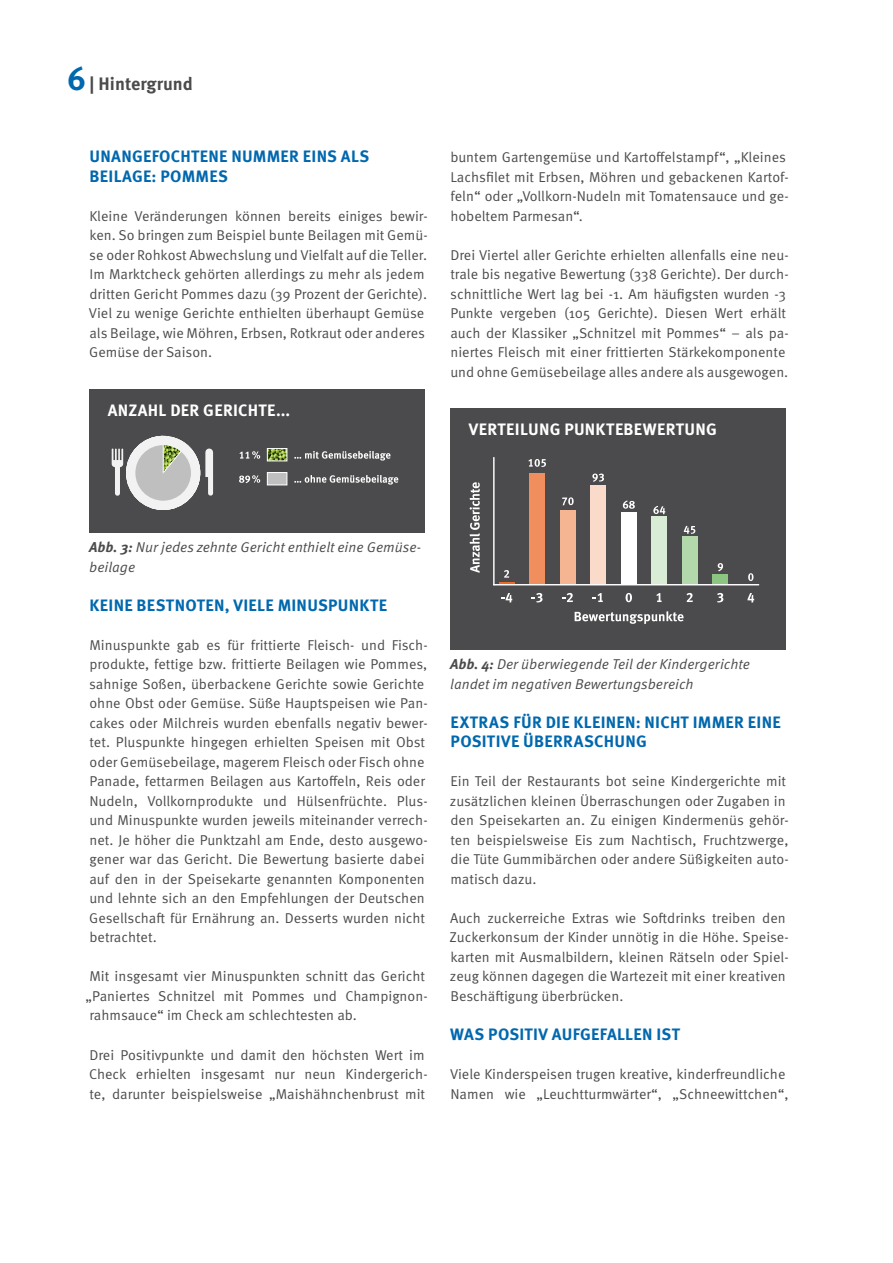
<style>
.page{position:relative;width:893px;height:1263px;background:#fff}
.page>*{position:absolute;margin:0;border:0;box-sizing:border-box;transform-origin:0 0}
.t1{font:700 18px "Meta Pro";color:#4b4b4d}
.Ü2{font:700 16.5px/19.5px "Meta Pro";letter-spacing:.015em;color:#0068ae}
.t2{font:700 16.5px "Meta Pro";letter-spacing:.015em;color:#fff}
.copy_Umbruch_über_Spalte{font:14.25px/19.5px "Meta Pro Norm";color:#4b4b4d}
.t3{font:14.25px/19.5px "Meta Pro Norm Ita";color:#4b4b4d}
.s1{font-size:33px;color:#0068ae}
.s2{font-family:"Meta Pro";font-weight:700;font-style:italic}
</style>
<div class="page">
<div style="left:89px;top:389px;width:335px;height:144px;background:#4b4b4d"></div>
<svg style="left:112px;top:436px;width:101px;height:74px"></svg>
<div style="left:267px;top:473px;width:20px;height:12px;background:#bfbfbf"></div>
<div style="left:267px;top:472px;width:20px;height:13px;border:1px solid #fff"></div>
<img style="left:269px;top:450px;width:16px;height:9px">
<div style="left:267px;top:448px;width:20px;height:13px;border:1px solid #fff"></div>
<svg style="left:294px;top:475px;width:104px;height:10px"></svg>
<svg style="left:294px;top:451px;width:96px;height:10px"></svg>
<svg style="left:240px;top:451px;width:20px;height:8px"></svg>
<svg style="left:239px;top:475px;width:21px;height:8px"></svg>
<div style="left:450px;top:409px;width:336px;height:241px;background:#4b4b4d"></div>
<svg style="left:501px;top:593px;width:11px;height:10px"></svg>
<svg style="left:528px;top:459px;width:18px;height:8px"></svg>
<svg style="left:562px;top:497px;width:12px;height:8px"></svg>
<svg style="left:592px;top:474px;width:12px;height:8px"></svg>
<svg style="left:623px;top:500px;width:12px;height:9px"></svg>
<svg style="left:653px;top:506px;width:12px;height:8px"></svg>
<svg style="left:684px;top:526px;width:11px;height:8px"></svg>
<svg style="left:718px;top:563px;width:5px;height:8px"></svg>
<svg style="left:748px;top:573px;width:5px;height:8px"></svg>
<svg style="left:532px;top:593px;width:10px;height:9px"></svg>
<svg style="left:562px;top:593px;width:11px;height:9px"></svg>
<svg style="left:593px;top:593px;width:10px;height:9px"></svg>
<svg style="left:575px;top:611px;width:109px;height:13px"></svg>
<svg style="left:626px;top:593px;width:6px;height:9px"></svg>
<svg style="left:656px;top:593px;width:6px;height:9px"></svg>
<svg style="left:686px;top:593px;width:7px;height:9px"></svg>
<svg style="left:717px;top:593px;width:6px;height:9px"></svg>
<svg style="left:747px;top:593px;width:7px;height:10px"></svg>
<svg style="left:499px;top:570px;width:15px;height:14px"></svg>
<div style="left:530px;top:473px;width:15px;height:111px;background:#f08f5d"></div>
<div style="left:560px;top:510px;width:15px;height:74px;background:#f5b593"></div>
<div style="left:591px;top:486px;width:15px;height:98px;background:#fadac9"></div>
<div style="left:621px;top:512px;width:15px;height:72px;background:#fff"></div>
<div style="left:652px;top:516px;width:15px;height:68px;background:#d9ecd5"></div>
<div style="left:682px;top:536px;width:15px;height:48px;background:#b2d8ab"></div>
<div style="left:713px;top:575px;width:15px;height:9px;background:#8cc581"></div>
<hr style="left:494px;top:584px;width:265px;height:1px;background:#fff">
<hr style="left:493px;top:458px;width:2px;height:127px;background:#fff">
<svg style="left:470px;top:482px;width:10px;height:91px"></svg>
<p class="t1" style="left:67px;top:70px;width:127px"><span class="s1">6</span> | Hintergrund</p>
<h2 class="Ü2" style="left:89px;top:146px;width:281px">UNANGEFOCHTENE NUMMER EINS ALS<br>BEILAGE: POMMES</h2>
<p class="copy_Umbruch_über_Spalte" style="left:89px;top:205px;width:340px">Kleine Veränderungen können bereits einiges bewir&shy;ken. So bringen zum Beispiel bunte Beilagen mit Gemü&shy;se oder Rohkost Abwechslung und Vielfalt auf die Teller.<br>Im Marktcheck gehörten allerdings zu mehr als jedem dritten Gericht Pommes dazu (39 Prozent der Gerichte).<br>Viel zu wenige Gerichte enthielten überhaupt Gemüse als Beilage, wie Möhren, Erbsen, Rotkraut oder anderes Gemüse der Saison.</p>
<p class="t2" style="left:108px;top:397px;width:184px">ANZAHL DER GERICHTE...</p>
<p class="copy_Umbruch_über_Spalte" style="left:450px;top:147px;width:340px">buntem Gartengemüse und Kartoffelstampf“, „Kleines Lachsfilet mit Erbsen, Möhren und gebackenen Kartof&shy;feln“ oder „Vollkorn-Nudeln mit Tomatensauce und ge&shy;hobeltem Parmesan“.</p>
<p class="copy_Umbruch_über_Spalte" style="left:450px;top:244px;width:340px">Drei Viertel aller Gerichte erhielten allenfalls eine neu&shy;trale bis negative Bewertung (338 Gerichte). Der durch&shy;schnittliche Wert lag bei -1. Am häufigsten wurden -3<br>Punkte vergeben (105 Gerichte). Diesen Wert erhält auch der Klassiker „Schnitzel mit Pommes“ – als pa&shy;niertes Fleisch mit einer frittierten Stärkekomponente und ohne Gemüsebeilage alles andere als ausgewogen.</p>
<p class="t2" style="left:469px;top:417px;width:250px">VERTEILUNG PUNKTEBEWERTUNG</p>
<p class="t3" style="left:89px;top:537px;width:333px"><span class="s2">Abb. 3:</span> Nur jedes zehnte Gericht enthielt eine Gemüse&shy;beilage</p>
<h2 class="Ü2" style="left:90px;top:594px;width:299px">KEINE BESTNOTEN, VIELE MINUSPUNKTE</h2>
<p class="copy_Umbruch_über_Spalte" style="left:89px;top:634px;width:340px">Minuspunkte gab es für frittierte Fleisch- und Fisch&shy;produkte, fettige bzw. frittierte Beilagen wie Pommes, sahnige Soßen, überbackene Gerichte sowie Gerichte ohne Obst oder Gemüse. Süße Hauptspeisen wie Pan&shy;cakes oder Milchreis wurden ebenfalls negativ bewer&shy;tet. Pluspunkte hingegen erhielten Speisen mit Obst oder Gemüsebeilage, magerem Fleisch oder Fisch ohne Panade, fettarmen Beilagen aus Kartoffeln, Reis oder Nudeln, Vollkornprodukte und Hülsenfrüchte. Plus&shy;und Minuspunkte wurden jeweils miteinander verrech&shy;net. Je höher die Punktzahl am Ende, desto ausgewo&shy;gener war das Gericht. Die Bewertung basierte dabei auf den in der Speisekarte genannten Komponenten und lehnte sich an den Empfehlungen der Deutschen Gesellschaft für Ernährung an. Desserts wurden nicht betrachtet.</p>
<p class="copy_Umbruch_über_Spalte" style="left:85px;top:966px;width:344px">Mit insgesamt vier Minuspunkten schnitt das Gericht „Paniertes Schnitzel mit Pommes und Champignon&shy;rahmsauce“ im Check am schlechtesten ab.</p>
<p class="copy_Umbruch_über_Spalte" style="left:89px;top:1044px;width:340px">Drei Positivpunkte und damit den höchsten Wert im<br>Check erhielten insgesamt nur neun Kindergerich&shy;te, darunter beispielsweise „Maishähnchenbrust mit</p>
<p class="t3" style="left:450px;top:654px;width:301px"><span class="s2">Abb. 4:</span> Der überwiegende Teil der Kindergerichte landet im negativen Bewertungsbereich</p>
<h2 class="Ü2" style="left:451px;top:711px;width:332px">EXTRAS FÜR DIE KLEINEN: NICHT IMMER EINE<br>POSITIVE ÜBERRASCHUNG</h2>
<p class="copy_Umbruch_über_Spalte" style="left:450px;top:771px;width:340px">Ein Teil der Restaurants bot seine Kindergerichte mit zusätzlichen kleinen Überraschungen oder Zugaben in den Speisekarten an. Zu einigen Kindermenüs gehör&shy;ten beispielsweise Eis zum Nachtisch, Fruchtzwerge, die Tüte Gummibärchen oder andere Süßigkeiten auto&shy;matisch dazu.</p>
<p class="copy_Umbruch_über_Spalte" style="left:450px;top:907px;width:341px">Auch zuckerreiche Extras wie Softdrinks treiben den Zuckerkonsum der Kinder unnötig in die Höhe. Speise&shy;karten mit Ausmalbildern, kleinen Rätseln oder Spiel&shy;zeug können dagegen die Wartezeit mit einer kreativen Beschäftigung überbrücken.</p>
<h2 class="Ü2" style="left:450px;top:1023px;width:231px">WAS POSITIV AUFGEFALLEN IST</h2>
<p class="copy_Umbruch_über_Spalte" style="left:450px;top:1063px;width:340px">Viele Kinderspeisen trugen kreative, kinderfreundliche<br>Namen wie „Leuchtturmwärter“, „Schneewittchen“,</p>
</div>
